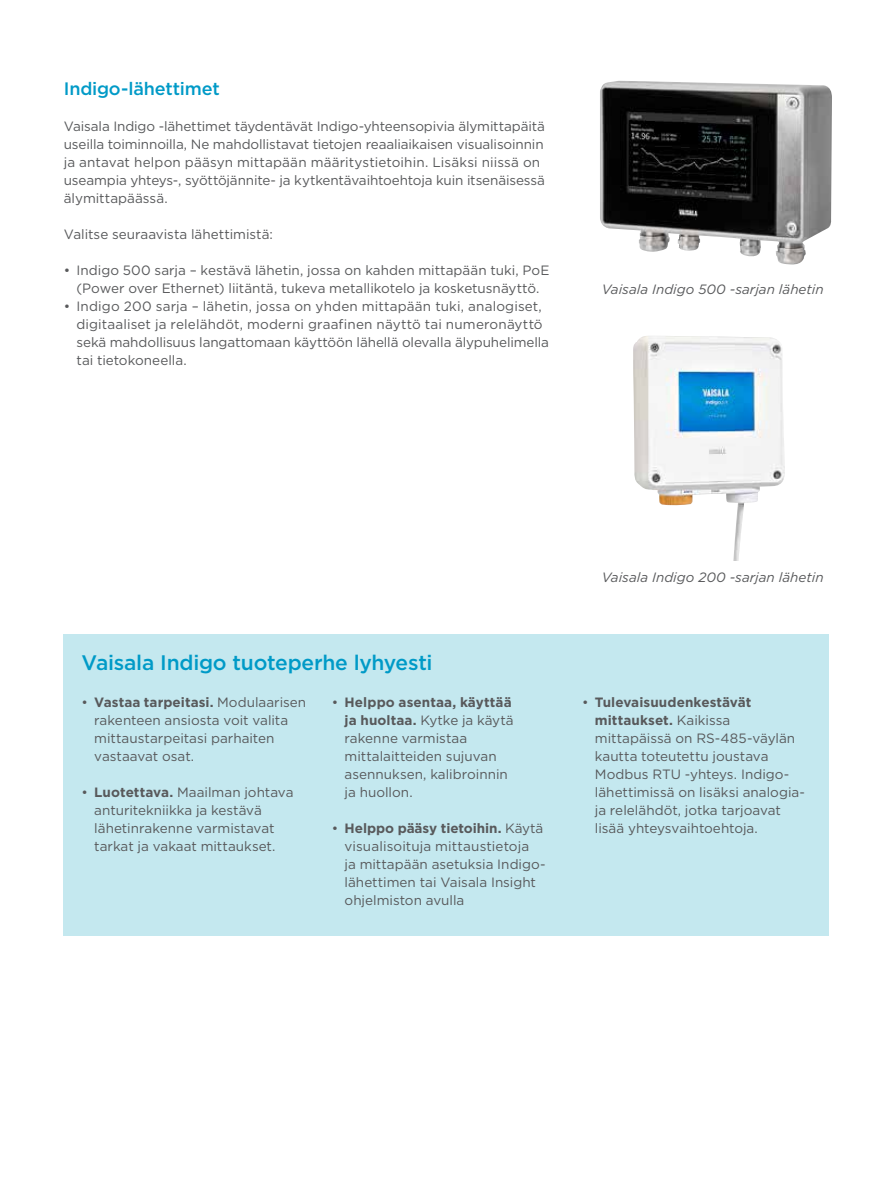
<style>
.page{position:relative;width:893px;height:1191px;background:#fff}
.page>*{position:absolute;margin:0;border:0;box-sizing:border-box;transform-origin:0 0}
.t1{font:500 21px "Gotham";letter-spacing:-.01em;color:#009ac7}
.t2{font:500 18px "Gotham";letter-spacing:-.01em;color:#009ac7}
.t3{font:13.5px/18px "Gotham";color:#58595b}
.t4{font:italic 13.5px "Gotham";color:#58595b}
.s1{font-weight:700}
</style>
<div class="page">
<div style="left:64px;top:634px;width:765px;height:301px;background:#c4e8ef"></div>
<img style="left:600px;top:81px;width:232px;height:184px">
<img style="left:633px;top:336px;width:152px;height:225px">
<h2 class="t2" style="left:64px;top:76px;width:157px">Indigo-lähettimet</h2>
<p class="t3" style="left:64px;top:116px;width:483px">Vaisala Indigo -lähettimet täydentävät Indigo-yhteensopivia älymittapäitä useilla toiminnoilla, Ne mahdollistavat tietojen reaaliaikaisen visualisoinnin ja antavat helpon pääsyn mittapään määritystietoihin. Lisäksi niissä on useampia yhteys-, syöttöjännite- ja kytkentävaihtoehtoja kuin itsenäisessä älymittapäässä.</p>
<p class="t3" style="left:64px;top:224px;width:211px">Valitse seuraavista lähettimistä:</p>
<p class="t3" style="left:64px;top:260px;width:487px;text-align:center">• Indigo 500 sarja – kestävä lähetin, jossa on kahden mittapään tuki, PoE (Power over Ethernet) liitäntä, tukeva metallikotelo ja kosketusnäyttö.</p>
<p class="t3" style="left:77px;top:296px;width:474px;text-indent:-13px">• Indigo 200 sarja – lähetin, jossa on yhden mittapään tuki, analogiset, digitaaliset ja relelähdöt, moderni graafinen näyttö tai numeronäyttö sekä mahdollisuus langattomaan käyttöön lähellä olevalla älypuhelimella tai tietokoneella.</p>
<p class="t4" style="left:602px;top:280px;width:223px">Vaisala Indigo 500 -sarjan lähetin</p>
<h1 class="t1" style="left:81px;top:648px;width:353px">Vaisala Indigo tuoteperhe lyhyesti</h1>
<p class="t3" style="left:94px;top:692px;width:214px;text-indent:-13px">• <span class="s1">Vastaa tarpeitasi.</span> Modulaarisen rakenteen ansiosta voit valita mittaustarpeitasi parhaiten vastaavat osat.</p>
<p class="t3" style="left:94px;top:782px;width:201px;text-indent:-13px">• <span class="s1">Luotettava.</span> Maailman johtava anturitekniikka ja kestävä lähetinrakenne varmistavat tarkat ja vakaat mittaukset.</p>
<p class="t3" style="left:345px;top:692px;width:171px;text-indent:-13px">• <span class="s1">Helppo asentaa, käyttää ja huoltaa.</span> Kytke ja käytä rakenne varmistaa mittalaitteiden sujuvan asennuksen, kalibroinnin ja huollon.</p>
<p class="t3" style="left:345px;top:818px;width:202px;text-indent:-13px">• <span class="s1">Helppo pääsy tietoihin.</span> Käytä visualisoituja mittaustietoja<br>ja mittapään asetuksia Indigo&shy;lähettimen tai Vaisala Insight ohjelmiston avulla</p>
<p class="t4" style="left:602px;top:568px;width:223px">Vaisala Indigo 200 -sarjan lähetin</p>
<p class="t3" style="left:595px;top:692px;width:212px;text-indent:-13px">• <span class="s1">Tulevaisuudenkestävät mittaukset.</span> Kaikissa mittapäissä on RS-485-väylän kautta toteutettu joustava<br>Modbus RTU -yhteys. Indigo&shy;lähettimissä on lisäksi analogia&shy;ja relelähdöt, jotka tarjoavat lisää yhteysvaihtoehtoja.</p>
</div>
